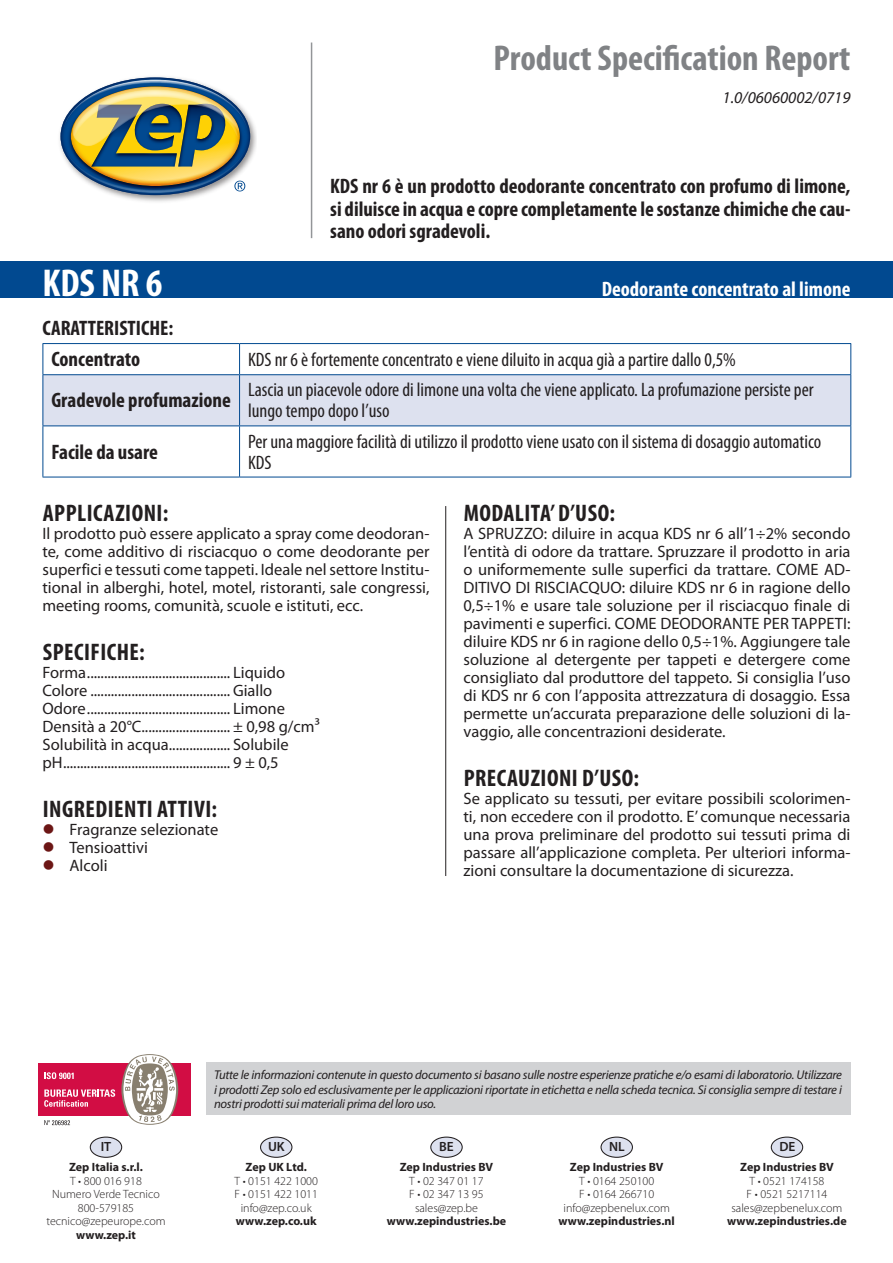
<style>
.page{position:relative;width:893px;height:1263px;background:#fff}
.page>*{position:absolute;margin:0;border:0;box-sizing:border-box;transform-origin:0 0}
.t1{font:700 condensed 39px "Myriad Pro";color:#fff}
.t2{font:700 condensed 36px "Myriad Pro";color:#808285}
.Tittoli{font:700 condensed 24px "Myriad Pro";letter-spacing:.02em;color:#231f20}
.Caratteristics_Bold{font:700 condensed 21px/22.5px "Myriad Pro";color:#231f20;text-align:justify}
.t3{font:700 condensed 21px "Myriad Pro";color:#fff}
.Caratteristics{font:condensed 19.5px/21px "Myriad Pro";color:#231f20}
.Specifiche{font:16.5px/18px "Myriad Pro";color:#231f20;text-align:justify}
.t4{font:italic 16.5px "Myriad Pro";color:#231f20}
.t5{font:600 13.35px "Myriad Pro";color:#231f20}
.t6{font:italic 12.75px/14.2px "Myriad Pro";letter-spacing:-.02em;color:#231f20;text-align:justify}
.t7{font:300 12px "Myriad Pro";color:#231f20}
.t8{font:700 12px "Myriad Pro";color:#231f20}
</style>
<div class="page">
<div style="left:90px;top:1137px;width:32px;height:20px;background:#dde1ef;border-radius:50%"></div>
<div style="left:90px;top:1136px;width:32px;height:22px;border:1px solid #231f20;border-radius:50%"></div>
<div style="left:261px;top:1137px;width:31px;height:20px;background:#dde1ef;border-radius:50%"></div>
<div style="left:260px;top:1136px;width:32px;height:22px;border:1px solid #231f20;border-radius:50%"></div>
<div style="left:431px;top:1137px;width:31px;height:20px;background:#dde1ef;border-radius:50%"></div>
<div style="left:430px;top:1136px;width:33px;height:22px;border:1px solid #231f20;border-radius:50%"></div>
<div style="left:601px;top:1137px;width:31px;height:20px;background:#dde1ef;border-radius:50%"></div>
<div style="left:600px;top:1136px;width:33px;height:22px;border:1px solid #231f20;border-radius:50%"></div>
<div style="left:771px;top:1137px;width:32px;height:20px;background:#dde1ef;border-radius:50%"></div>
<div style="left:771px;top:1136px;width:32px;height:22px;border:1px solid #231f20;border-radius:50%"></div>
<hr style="left:311px;top:43px;width:1px;height:195px;background:#939598">
<img style="left:60px;top:77px;width:196px;height:125px">
<img style="left:63px;top:80px;width:185px;height:113px">
<div style="left:0;top:261px;width:893px;height:37px;background:#014990"></div>
<svg style="left:44px;top:344px;width:806px;height:133px"></svg>
<div style="left:44px;top:375px;width:806px;height:50px;background:#dde1ef"></div>
<hr style="left:43px;top:343px;width:197px;height:1px;background:#014990">
<hr style="left:43px;top:344px;width:1px;height:30px;background:#014990">
<hr style="left:240px;top:343px;width:611px;height:1px;background:#014990">
<hr style="left:239px;top:344px;width:1px;height:30px;background:#014990">
<hr style="left:850px;top:344px;width:1px;height:30px;background:#014990">
<hr style="left:43px;top:374px;width:197px;height:1px;background:#014990">
<hr style="left:43px;top:375px;width:1px;height:50px;background:#014990">
<hr style="left:240px;top:374px;width:611px;height:1px;background:#014990">
<hr style="left:239px;top:375px;width:1px;height:50px;background:#014990">
<hr style="left:850px;top:375px;width:1px;height:50px;background:#014990">
<hr style="left:43px;top:425px;width:197px;height:1px;background:#014990">
<hr style="left:43px;top:426px;width:1px;height:51px;background:#014990">
<hr style="left:240px;top:425px;width:611px;height:1px;background:#014990">
<hr style="left:239px;top:426px;width:1px;height:51px;background:#014990">
<hr style="left:850px;top:426px;width:1px;height:51px;background:#014990">
<hr style="left:43px;top:477px;width:197px;height:1px;background:#014990">
<hr style="left:240px;top:477px;width:611px;height:1px;background:#014990">
<hr style="left:445px;top:506px;width:1px;height:370px;background:#231f20">
<div style="left:206px;top:1062px;width:644px;height:53px;background:#d1d2d4"></div>
<div style="left:38px;top:1063px;width:153px;height:52px;background:#d20d44"></div>
<svg style="left:44px;top:1072px;width:30px;height:7px"></svg>
<svg style="left:44px;top:1089px;width:71px;height:18px"></svg>
<svg style="left:121px;top:1054px;width:57px;height:71px"></svg>
<svg style="left:44px;top:1120px;width:26px;height:5px"></svg>
<p class="t2" style="left:493px;top:38px;width:358px">Product Specification Report</p>
<p class="t4" style="left:723px;top:87px;width:129px">1.0/06060002/0719</p>
<p class="Caratteristics_Bold" style="left:330px;top:175px;width:522px">KDS nr 6 è un prodotto deodorante concentrato con profumo di limone, si diluisce in acqua e copre completamente le sostanze chimiche che cau&shy;sano odori sgradevoli.</p>
<p class="t1" style="left:43px;top:262px;width:121px">KDS NR 6</p>
<p class="t3" style="left:602px;top:278px;width:250px">Deodorante concentrato al limone</p>
<p class="Caratteristics_Bold" style="left:43px;top:317px;width:132px">CARATTERISTICHE:</p>
<p class="Caratteristics_Bold" style="left:51px;top:348px;width:90px">Concentrato</p>
<p class="Caratteristics" style="left:248px;top:349px;width:489px">KDS nr 6 è fortemente concentrato e viene diluito in acqua già a partire dallo 0,5%</p>
<p class="Caratteristics_Bold" style="left:51px;top:389px;width:181px">Gradevole profumazione</p>
<p class="Caratteristics" style="left:248px;top:380px;width:567px">Lascia un piacevole odore di limone una volta che viene applicato. La profumazione persiste per lungo tempo dopo l’uso</p>
<p class="Caratteristics_Bold" style="left:51px;top:441px;width:108px">Facile da usare</p>
<p class="Caratteristics" style="left:248px;top:431px;width:575px">Per una maggiore facilità di utilizzo il prodotto viene usato con il sistema di dosaggio automatico<br>KDS</p>
<p class="Tittoli" style="left:43px;top:500px;width:127px">APPLICAZIONI:</p>
<p class="Specifiche" style="left:43px;top:524px;width:388px">Il prodotto può essere applicato a spray come deodoran&shy;te, come additivo di risciacquo o come deodorante per superfici e tessuti come tappeti. Ideale nel settore Institu&shy;tional in alberghi, hotel, motel, ristoranti, sale congressi, meeting rooms, comunità, scuole e istituti, ecc.</p>
<p class="Tittoli" style="left:43px;top:639px;width:104px">SPECIFICHE:</p>
<p class="Specifiche" style="left:43px;top:663px;width:244px">Forma.......................................... Liquido</p>
<p class="Specifiche" style="left:43px;top:681px;width:231px">Colore ......................................... Giallo</p>
<p class="Specifiche" style="left:43px;top:699px;width:244px">Odore.......................................... Limone</p>
<p class="Specifiche" style="left:43px;top:717px;width:279px">Densità a 20°C.......................... ± 0,98 g/cm³</p>
<p class="Specifiche" style="left:43px;top:735px;width:248px">Solubilità in acqua.................. Solubile</p>
<p class="Specifiche" style="left:43px;top:753px;width:238px">pH................................................. 9 ± 0,5</p>
<p class="Tittoli" style="left:43px;top:795px;width:176px">INGREDIENTI ATTIVI:</p>
<p class="Specifiche" style="left:70px;top:820px;width:150px">Fragranze selezionate</p>
<p class="Specifiche" style="left:70px;top:838px;width:80px">Tensioattivi</p>
<p class="Specifiche" style="left:70px;top:856px;width:40px">Alcoli</p>
<p class="Tittoli" style="left:464px;top:500px;width:153px">MODALITA’ D’USO:</p>
<p class="Specifiche" style="left:463px;top:524px;width:388px">A SPRUZZO: diluire in acqua KDS nr 6 all’1÷2% secondo l’entità di odore da trattare. Spruzzare il prodotto in aria o uniformemente sulle superfici da trattare. COME AD-DITIVO DI RISCIACQUO: diluire KDS nr 6 in ragione dello 0,5÷1% e usare tale soluzione per il risciacquo finale di pavimenti e superfici. COME DEODORANTE PER TAPPETI: diluire KDS nr 6 in ragione dello 0,5÷1%. Aggiungere tale</p>
<p class="Specifiche" style="left:463px;top:650px;width:388px">soluzione al detergente per tappeti e detergere come consigliato dal produttore del tappeto. Si consiglia l’uso di KDS nr 6 con l’apposita attrezzatura di dosaggio. Essa permette un’accurata preparazione delle soluzioni di la&shy;vaggio, alle concentrazioni desiderate.</p>
<p class="Tittoli" style="left:464px;top:765px;width:177px">PRECAUZIONI D’USO:</p>
<p class="Specifiche" style="left:463px;top:789px;width:388px">Se applicato su tessuti, per evitare possibili scolorimen&shy;ti, non eccedere con il prodotto. E’ comunque necessaria una prova preliminare del prodotto sui tessuti prima di passare all’applicazione completa. Per ulteriori informa&shy;zioni consultare la documentazione di sicurezza.</p>
<p class="t5" style="left:101px;top:1139px;width:12px">IT</p>
<p class="t8" style="left:69px;top:1160px;width:75px">Zep Italia s.r.l.</p>
<p class="t7" style="left:70px;top:1174px;width:73px">T • 800 016 918</p>
<p class="t7" style="left:52px;top:1188px;width:109px">Numero Verde Tecnico</p>
<p class="t7" style="left:78px;top:1201px;width:58px">800-579185</p>
<p class="t7" style="left:46px;top:1215px;width:121px">tecnico@zepeurope.com</p>
<p class="t8" style="left:76px;top:1228px;width:61px">www.zep.it</p>
<p class="t6" style="left:214px;top:1068px;width:629px">Tutte le informazioni contenute in questo documento si basano sulle nostre esperienze pratiche e/o esami di laboratorio. Utilizzare i prodotti Zep solo ed esclusivamente per le applicazioni riportate in etichetta e nella scheda tecnica. Si consiglia sempre di testare i nostri prodotti sui materiali prima del loro uso.</p>
<p class="t5" style="left:268px;top:1139px;width:18px">UK</p>
<p class="t8" style="left:246px;top:1160px;width:63px">Zep UK Ltd.</p>
<p class="t7" style="left:234px;top:1174px;width:85px">T • 0151 422 1000</p>
<p class="t7" style="left:235px;top:1188px;width:85px">F • 0151 422 1011</p>
<p class="t7" style="left:241px;top:1201px;width:73px">info@zep.co.uk</p>
<p class="t8" style="left:236px;top:1214px;width:82px">www.zep.co.uk</p>
<p class="t5" style="left:439px;top:1139px;width:16px">BE</p>
<p class="t8" style="left:400px;top:1160px;width:95px">Zep Industries BV</p>
<p class="t7" style="left:409px;top:1174px;width:76px">T • 02 347 01 17</p>
<p class="t7" style="left:409px;top:1188px;width:76px">F • 02 347 13 95</p>
<p class="t7" style="left:415px;top:1201px;width:64px">sales@zep.be</p>
<p class="t8" style="left:387px;top:1214px;width:121px">www.zepindustries.be</p>
<p class="t5" style="left:609px;top:1139px;width:17px">NL</p>
<p class="t8" style="left:570px;top:1160px;width:95px">Zep Industries BV</p>
<p class="t7" style="left:579px;top:1174px;width:76px">T • 0164 250100</p>
<p class="t7" style="left:579px;top:1188px;width:76px">F • 0164 266710</p>
<p class="t7" style="left:563px;top:1201px;width:108px">info@zepbenelux.com</p>
<p class="t8" style="left:559px;top:1214px;width:118px">www.zepindustries.nl</p>
<p class="t5" style="left:779px;top:1139px;width:18px">DE</p>
<p class="t8" style="left:740px;top:1160px;width:95px">Zep Industries BV</p>
<p class="t7" style="left:749px;top:1174px;width:76px">T • 0521 174158</p>
<p class="t7" style="left:747px;top:1188px;width:82px">F • 0521 5217114</p>
<p class="t7" style="left:731px;top:1201px;width:112px">sales@zepbenelux.com</p>
<p class="t8" style="left:727px;top:1214px;width:121px">www.zepindustries.de</p>
</div>
